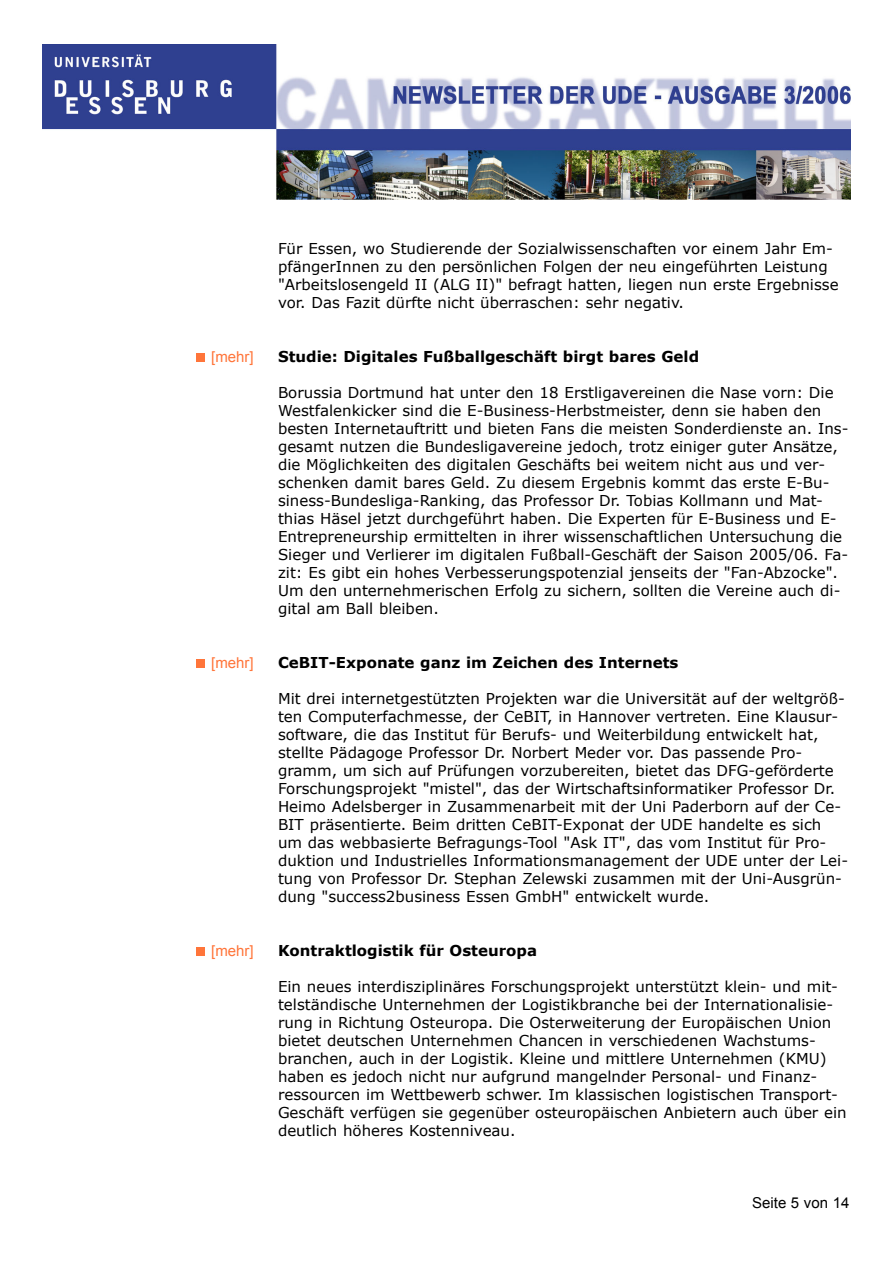
<style>
.page{position:relative;width:893px;height:1263px;background:#fff}
.page>*{position:absolute;margin:0;border:0;box-sizing:border-box;transform-origin:0 0}
.t1{font:15px/18px "Verdana";color:#000}
.t2{font:700 15px "Verdana";color:#000}
.t3{font:15px "Arial";color:#ff753a}
.t4{font:15px "Arial";color:#000}
</style>
<div class="page">
<img style="left:43px;top:44px;width:807px;height:156px">
<div style="left:197px;top:947px;width:8px;height:9px;background:#ff753a"></div>
<div style="left:197px;top:659px;width:8px;height:9px;background:#ff753a"></div>
<div style="left:197px;top:353px;width:8px;height:9px;background:#ff753a"></div>
<p class="t3" style="left:211px;top:348px;width:44px">[mehr]</p>
<p class="t3" style="left:211px;top:654px;width:44px">[mehr]</p>
<p class="t3" style="left:211px;top:942px;width:44px">[mehr]</p>
<p class="t1" style="left:278px;top:239px;width:562px">Für Essen, wo Studierende der Sozialwissenschaften vor einem Jahr Em&shy;pfängerInnen zu den persönlichen Folgen der neu eingeführten Leistung "Arbeitslosengeld II (ALG II)" befragt hatten, liegen nun erste Ergebnisse vor. Das Fazit dürfte nicht überraschen: sehr negativ.</p>
<p class="t2" style="left:278px;top:346px;width:422px">Studie: Digitales Fußballgeschäft birgt bares Geld</p>
<p class="t1" style="left:278px;top:383px;width:572px">Borussia Dortmund hat unter den 18 Erstligavereinen die Nase vorn: Die Westfalenkicker sind die E-Business-Herbstmeister, denn sie haben den besten Internetauftritt und bieten Fans die meisten Sonderdienste an. Ins&shy;gesamt nutzen die Bundesligavereine jedoch, trotz einiger guter Ansätze, die Möglichkeiten des digitalen Geschäfts bei weitem nicht aus und ver&shy;schenken damit bares Geld. Zu diesem Ergebnis kommt das erste E-Bu&shy;siness-Bundesliga-Ranking, das Professor Dr. Tobias Kollmann und Mat&shy;thias Häsel jetzt durchgeführt haben. Die Experten für E-Business und E-Entrepreneurship ermittelten in ihrer wissenschaftlichen Untersuchung die Sieger und Verlierer im digitalen Fußball-Geschäft der Saison 2005/06. Fa&shy;zit: Es gibt ein hohes Verbesserungspotenzial jenseits der "Fan-Abzocke".<br>Um den unternehmerischen Erfolg zu sichern, sollten die Vereine auch di&shy;gital am Ball bleiben.</p>
<p class="t2" style="left:278px;top:652px;width:402px">CeBIT-Exponate ganz im Zeichen des Internets</p>
<p class="t1" style="left:278px;top:689px;width:571px">Mit drei internetgestützten Projekten war die Universität auf der weltgröß&shy;ten Computerfachmesse, der CeBIT, in Hannover vertreten. Eine Klausur&shy;software, die das Institut für Berufs- und Weiterbildung entwickelt hat, stellte Pädagoge Professor Dr. Norbert Meder vor. Das passende Pro&shy;gramm, um sich auf Prüfungen vorzubereiten, bietet das DFG-geförderte Forschungsprojekt "mistel", das der Wirtschaftsinformatiker Professor Dr.<br>Heimo Adelsberger in Zusammenarbeit mit der Uni Paderborn auf der Ce-BIT präsentierte. Beim dritten CeBIT-Exponat der UDE handelte es sich um das webbasierte Befragungs-Tool "Ask IT", das vom Institut für Pro&shy;duktion und Industrielles Informationsmanagement der UDE unter der Lei&shy;tung von Professor Dr. Stephan Zelewski zusammen mit der Uni-Ausgrün&shy;dung "success2business Essen GmbH" entwickelt wurde.</p>
<p class="t2" style="left:278px;top:940px;width:260px">Kontraktlogistik für Osteuropa</p>
<p class="t1" style="left:278px;top:977px;width:570px">Ein neues interdisziplinäres Forschungsprojekt unterstützt klein- und mit&shy;telständische Unternehmen der Logistikbranche bei der Internationalisie&shy;rung in Richtung Osteuropa. Die Osterweiterung der Europäischen Union bietet deutschen Unternehmen Chancen in verschiedenen Wachstums&shy;branchen, auch in der Logistik. Kleine und mittlere Unternehmen (KMU) haben es jedoch nicht nur aufgrund mangelnder Personal- und Finanz&shy;ressourcen im Wettbewerb schwer. Im klassischen logistischen Transport-Geschäft verfügen sie gegenüber osteuropäischen Anbietern auch über ein deutlich höheres Kostenniveau.</p>
<p class="t4" style="left:752px;top:1194px;width:99px">Seite 5 von 14</p>
</div>
